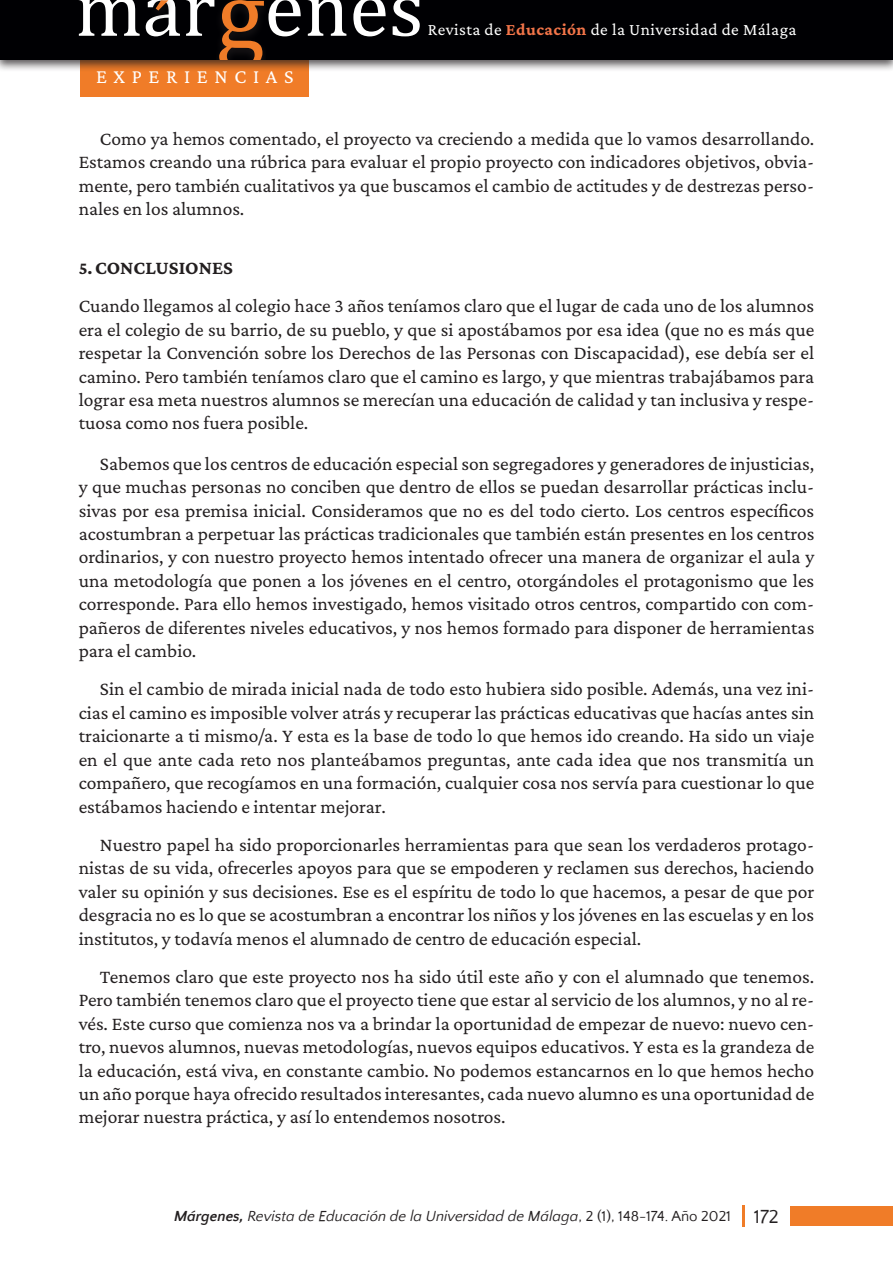
<style>
.page{position:relative;width:893px;height:1263px;background:#fff}
.page>*{position:absolute;margin:0;border:0;box-sizing:border-box;transform-origin:0 0}
.t1{font:20.25px "Crimson Pro";letter-spacing:.33em;color:#fff}
.t2{font:19.5px/23.4px "Crimson Pro";color:#231f20;text-align:justify}
.t3{font:17.25px "Crimson Pro";letter-spacing:.025em;color:#fff}
.t4{font:italic 15px "Quattrocento Sans";color:#231f20}
.s1{font-weight:700;color:#f37549}
.s2{font-weight:700;font-size:18px}
.s3{font-weight:700}
.s4{font-style:normal}
.s5{font-style:normal;font-size:19.5px}
</style>
<div class="page">
<div style="left:81px;top:55px;width:228px;height:42px;background:#f07c28"></div>
<div style="left:0;top:0;width:893px;height:72px;background:#231f20;opacity:.75"></div>
<div style="left:0;top:0;width:893px;height:60px;background:#000003"></div>
<svg style="left:78px;top:0;width:62px;height:36px"></svg>
<svg style="left:307px;top:0;width:39px;height:36px"></svg>
<svg style="left:353px;top:0;width:33px;height:36px"></svg>
<svg style="left:393px;top:0;width:27px;height:36px"></svg>
<svg style="left:146px;top:0;width:155px;height:59px"></svg>
<div style="left:791px;top:1206px;width:102px;height:20px;background:#f07c28"></div>
<hr style="left:742px;top:1205px;width:3px;height:22px;background:#f07c28">
<p class="t1" style="left:96px;top:63px;width:199px">EXPERIENCIAS</p>
<p class="t3" style="left:428px;top:18px;width:370px">Revista de <span class="s1">Educación</span> de la Universidad de Málaga</p>
<p class="t2" style="left:79px;top:127px;width:737px;text-indent:21px">Como ya hemos comentado, el proyecto va creciendo a medida que lo vamos desarrollando.<br>Estamos creando una rúbrica para evaluar el propio proyecto con indicadores objetivos, obvia&shy;mente, pero también cualitativos ya que buscamos el cambio de actitudes y de destrezas perso&shy;nales en los alumnos.</p>
<p class="t2" style="left:79px;top:248px;width:737px;line-height:38.4px"><span class="s2">5.</span><span class="s3">CONCLUSIONES<br></span>Cuando llegamos al colegio hace 3 años teníamos claro que el lugar de cada uno de los alumnos</p>
<p class="t2" style="left:79px;top:317px;width:737px">era el colegio de su barrio, de su pueblo, y que si apostábamos por esa idea (que no es más que respetar la Convención sobre los Derechos de las Personas con Discapacidad), ese debía ser el camino. Pero también teníamos claro que el camino es largo, y que mientras trabajábamos para lograr esa meta nuestros alumnos se merecían una educación de calidad y tan inclusiva y respe&shy;tuosa como nos fuera posible.</p>
<p class="t2" style="left:79px;top:451px;width:737px;text-indent:21px">Sabemos que los centros de educación especial son segregadores y generadores de injusticias, y que muchas personas no conciben que dentro de ellos se puedan desarrollar prácticas inclu&shy;sivas por esa premisa inicial. Consideramos que no es del todo cierto. Los centros específicos acostumbran a perpetuar las prácticas tradicionales que también están presentes en los centros ordinarios, y con nuestro proyecto hemos intentado ofrecer una manera de organizar el aula y una metodología que ponen a los jóvenes en el centro, otorgándoles el protagonismo que les corresponde. Para ello hemos investigado, hemos visitado otros centros, compartido con com&shy;pañeros de diferentes niveles educativos, y nos hemos formado para disponer de herramientas para el cambio.</p>
<p class="t2" style="left:79px;top:677px;width:737px;text-indent:21px">Sin el cambio de mirada inicial nada de todo esto hubiera sido posible. Además, una vez ini&shy;cias el camino es imposible volver atrás y recuperar las prácticas educativas que hacías antes sin traicionarte a ti mismo/a. Y esta es la base de todo lo que hemos ido creando. Ha sido un viaje en el que ante cada reto nos planteábamos preguntas, ante cada idea que nos transmitía un compañero, que recogíamos en una formación, cualquier cosa nos servía para cuestionar lo que estábamos haciendo e intentar mejorar.</p>
<p class="t2" style="left:79px;top:832px;width:737px;text-indent:21px">Nuestro papel ha sido proporcionarles herramientas para que sean los verdaderos protago&shy;nistas de su vida, ofrecerles apoyos para que se empoderen y reclamen sus derechos, haciendo valer su opinión y sus decisiones. Ese es el espíritu de todo lo que hacemos, a pesar de que por desgracia no es lo que se acostumbran a encontrar los niños y los jóvenes en las escuelas y en los institutos, y todavía menos el alumnado de centro de educación especial.</p>
<p class="t2" style="left:79px;top:964px;width:737px;text-indent:21px">Tenemos claro que este proyecto nos ha sido útil este año y con el alumnado que tenemos.<br>Pero también tenemos claro que el proyecto tiene que estar al servicio de los alumnos, y no al re&shy;vés. Este curso que comienza nos va a brindar la oportunidad de empezar de nuevo: nuevo cen&shy;tro, nuevos alumnos, nuevas metodologías, nuevos equipos educativos. Y esta es la grandeza de la educación, está viva, en constante cambio. No podemos estancarnos en lo que hemos hecho un año porque haya ofrecido resultados interesantes, cada nuevo alumno es una oportunidad de mejorar nuestra práctica, y así lo entendemos nosotros.</p>
<p class="t4" style="left:174px;top:1208px;width:606px"><span class="s3">Márgenes,</span> Revista de Educación de la Universidad de Málaga<span class="s4">, 2 (1), 148-174. Año 2021</span> <span class="s5">172</span></p>
</div>
